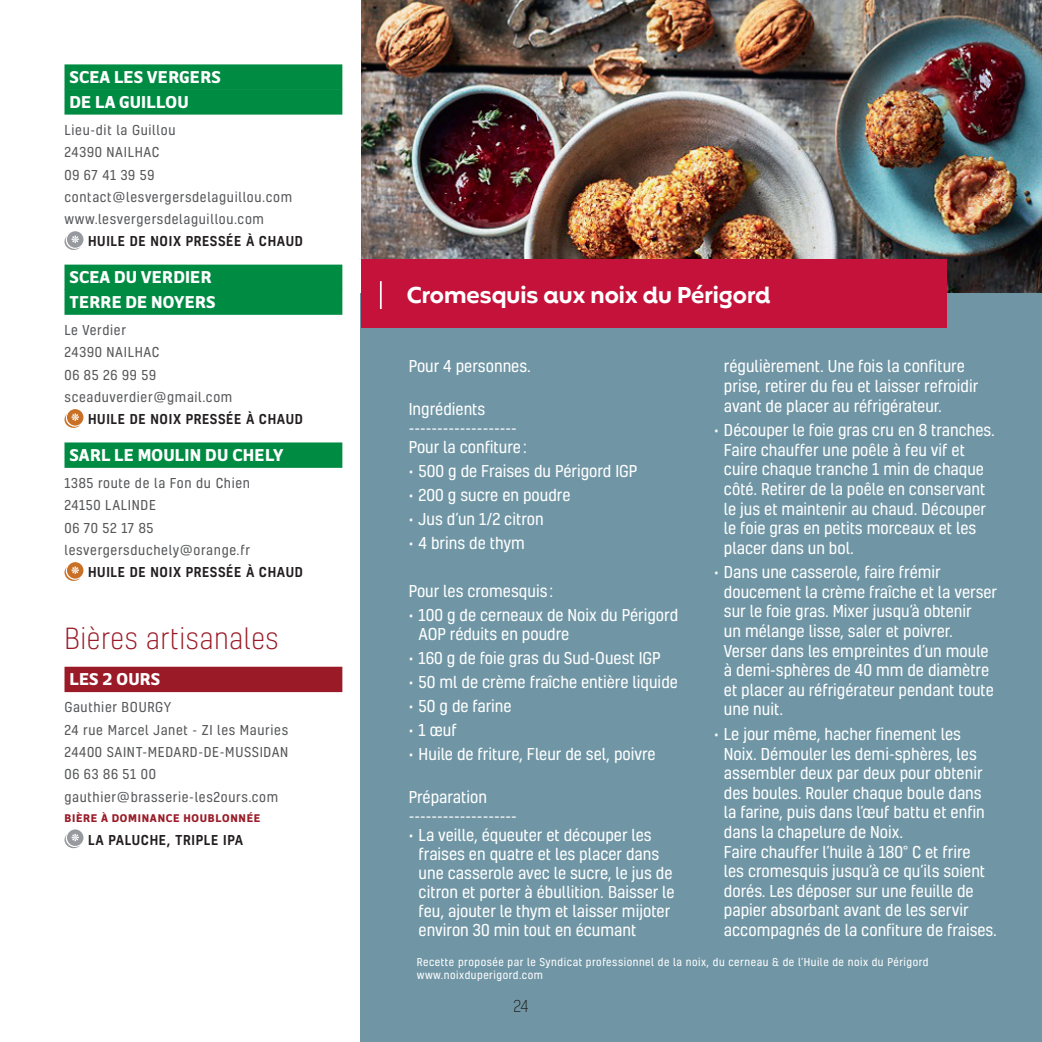
<style>
.page{position:relative;width:1042px;height:1042px;background:#fff}
.page>*{position:absolute;margin:0;border:0;box-sizing:border-box;transform-origin:0 0}
.t1{font:300 28px "Kelson";letter-spacing:.02em;color:#9a1b27}
.t2{font:700 22.75px "Mangueira";color:#fff}
.t3{font:700 17.5px/24.8px "Breve Sans Text";letter-spacing:.01em;color:#fff}
.t4{font:15.75px/19.6px "Kelson";color:#fff}
.t5{font:300 15.75px "Kelson";color:#231f20}
.t6{font:13.12px/22.4px "Kelson";letter-spacing:.05em;color:#57585a}
.t7{font:500 13.12px "Kelson";letter-spacing:.05em;color:#231f20}
.t8{font:700 11.38px "Breve Sans Text";letter-spacing:.06em;color:#9a1b27}
.t9{font:10.5px/13.7px "Kelson";letter-spacing:.05em;color:#fff}
</style>
<div class="page">
<img style="left:361px;top:0;width:681px;height:294px">
<div style="left:64px;top:64px;width:278px;height:26px;background:#008b43"></div>
<div style="left:64px;top:89px;width:278px;height:26px;background:#008b43"></div>
<div style="left:64px;top:265px;width:278px;height:25px;background:#008b43"></div>
<div style="left:64px;top:289px;width:278px;height:26px;background:#008b43"></div>
<div style="left:64px;top:442px;width:278px;height:26px;background:#008b43"></div>
<div style="left:64px;top:667px;width:278px;height:25px;background:#9a1b27"></div>
<div style="left:67px;top:231px;width:16px;height:17px;background:#96999e;border-radius:50%"></div>
<svg style="left:64px;top:235px;width:17px;height:15px"></svg>
<div style="left:67px;top:409px;width:16px;height:17px;background:#c97027;border-radius:50%"></div>
<svg style="left:64px;top:413px;width:17px;height:15px"></svg>
<div style="left:67px;top:562px;width:16px;height:17px;background:#c97027;border-radius:50%"></div>
<svg style="left:64px;top:566px;width:17px;height:15px"></svg>
<div style="left:67px;top:829px;width:16px;height:17px;background:#96999e;border-radius:50%"></div>
<svg style="left:64px;top:834px;width:17px;height:14px"></svg>
<div style="left:361px;top:294px;width:681px;height:748px;background:#7096a5"></div>
<div style="left:361px;top:260px;width:585px;height:68px;background:#c5123b"></div>
<hr style="left:380px;top:281px;width:2px;height:28px;background:#fff">
<p class="t3" style="left:69px;top:65px;width:153px">SCEA LES VERGERS<br>DE LA GUILLOU</p>
<p class="t6" style="left:64px;top:118px;width:229px">Lieu-dit la Guillou<br>24390 NAILHAC<br>09 67 41 39 59 contact@lesvergersdelaguillou.com www.lesvergersdelaguillou.com</p>
<p class="t7" style="left:88px;top:232px;width:216px">HUILE DE NOIX PRESSÉE À CHAUD</p>
<p class="t3" style="left:69px;top:265px;width:148px">SCEA DU VERDIER<br>TERRE DE NOYERS</p>
<p class="t6" style="left:64px;top:319px;width:169px">Le Verdier<br>24390 NAILHAC<br>06 85 26 99 59 sceaduverdier@gmail.com</p>
<p class="t7" style="left:88px;top:410px;width:216px">HUILE DE NOIX PRESSÉE À CHAUD</p>
<p class="t3" style="left:69px;top:443px;width:215px">SARL LE MOULIN DU CHELY</p>
<p class="t6" style="left:64px;top:472px;width:187px">1385 route de la Fon du Chien<br>24150 LALINDE<br>06 70 52 17 85 lesvergersduchely@orange.fr</p>
<p class="t7" style="left:88px;top:563px;width:216px">HUILE DE NOIX PRESSÉE À CHAUD</p>
<h1 class="t1" style="left:64px;top:620px;width:216px">Bières artisanales</h1>
<p class="t3" style="left:69px;top:667px;width:92px">LES 2 OURS</p>
<p class="t6" style="left:64px;top:696px;width:225px">Gauthier BOURGY<br>24 rue Marcel Janet - ZI les Mauries<br>24400 SAINT-MEDARD-DE-MUSSIDAN<br>06 63 86 51 00 gauthier@brasserie-les2ours.com</p>
<p class="t8" style="left:64px;top:812px;width:197px">BIÈRE À DOMINANCE HOUBLONNÉE</p>
<p class="t7" style="left:88px;top:830px;width:156px">LA PALUCHE, TRIPLE IPA</p>
<h2 class="t2" style="left:407px;top:280px;width:365px">Cromesquis aux noix du Périgord</h2>
<p class="t4" style="left:409px;top:356px;width:123px">Pour 4 personnes.</p>
<p class="t4" style="left:409px;top:399px;width:120px;line-height:19.1px">Ingrédients -------------------<br>Pour la confiture:</p>
<p class="t4" style="left:409px;top:461px;width:230px">• 500 g de Fraises du Périgord IGP</p>
<p class="t4" style="left:409px;top:485px;width:163px">• 200 g sucre en poudre</p>
<p class="t4" style="left:409px;top:509px;width:136px">• Jus d’un 1/2 citron</p>
<p class="t4" style="left:409px;top:533px;width:118px">• 4 brins de thym</p>
<p class="t4" style="left:409px;top:581px;width:146px">Pour les cromesquis :</p>
<p class="t4" style="left:419px;top:605px;width:261px;line-height:19.1px;text-indent:-10px">• 100 g de cerneaux de Noix du Périgord<br>AOP réduits en poudre</p>
<p class="t4" style="left:409px;top:648px;width:253px">• 160 g de foie gras du Sud-Ouest IGP</p>
<p class="t4" style="left:409px;top:672px;width:271px">• 50 ml de crème fraîche entière liquide</p>
<p class="t4" style="left:409px;top:696px;width:104px">• 50 g de farine</p>
<p class="t4" style="left:409px;top:720px;width:49px">• 1 œuf</p>
<p class="t4" style="left:409px;top:744px;width:248px">• Huile de friture, Fleur de sel, poivre</p>
<p class="t4" style="left:409px;top:787px;width:110px;line-height:19.1px">Préparation -------------------</p>
<p class="t4" style="left:419px;top:825px;width:257px;line-height:19.1px;text-indent:-10px">• La veille, équeuter et découper les fraises en quatre et les placer dans une casserole avec le sucre, le jus de citron et porter à ébullition. Baisser le feu, ajouter le thym et laisser mijoter environ 30 min tout en écumant</p>
<p class="t4" style="left:724px;top:356px;width:256px">régulièrement. Une fois la confiture prise, retirer du feu et laisser refroidir avant de placer au réfrigérateur.</p>
<p class="t4" style="left:724px;top:420px;width:272px;text-indent:-10px">• Découper le foie gras cru en 8 tranches.<br>Faire chauffer une poêle à feu vif et cuire chaque tranche 1 min de chaque côté. Retirer de la poêle en conservant le jus et maintenir au chaud. Découper le foie gras en petits morceaux et les placer dans un bol.</p>
<p class="t4" style="left:724px;top:562px;width:275px;text-indent:-10px">• Dans une casserole, faire frémir doucement la crème fraîche et la verser sur le foie gras. Mixer jusqu’à obtenir<br>un mélange lisse, saler et poivrer.<br>Verser dans les empreintes d’un moule à demi-sphères de 40 mm de diamètre et placer au réfrigérateur pendant toute une nuit.</p>
<p class="t4" style="left:724px;top:724px;width:274px;text-indent:-10px">• Le jour même, hacher finement les Noix. Démouler les demi-sphères, les assembler deux par deux pour obtenir des boules. Rouler chaque boule dans la farine, puis dans l’œuf battu et enfin dans la chapelure de Noix.<br>Faire chauffer l’huile à 180° C et frire<br>les cromesquis jusqu’à ce qu’ils soient dorés. Les déposer sur une feuille de papier absorbant avant de les servir accompagnés de la confiture de fraises.</p>
<p class="t9" style="left:417px;top:954px;width:513px">Recette proposée par le Syndicat professionnel de la noix, du cerneau &amp; de l’Huile de noix du Périgord www.noixduperigord.com</p>
<p class="t5" style="left:513px;top:996px;width:17px">24</p>
</div>
